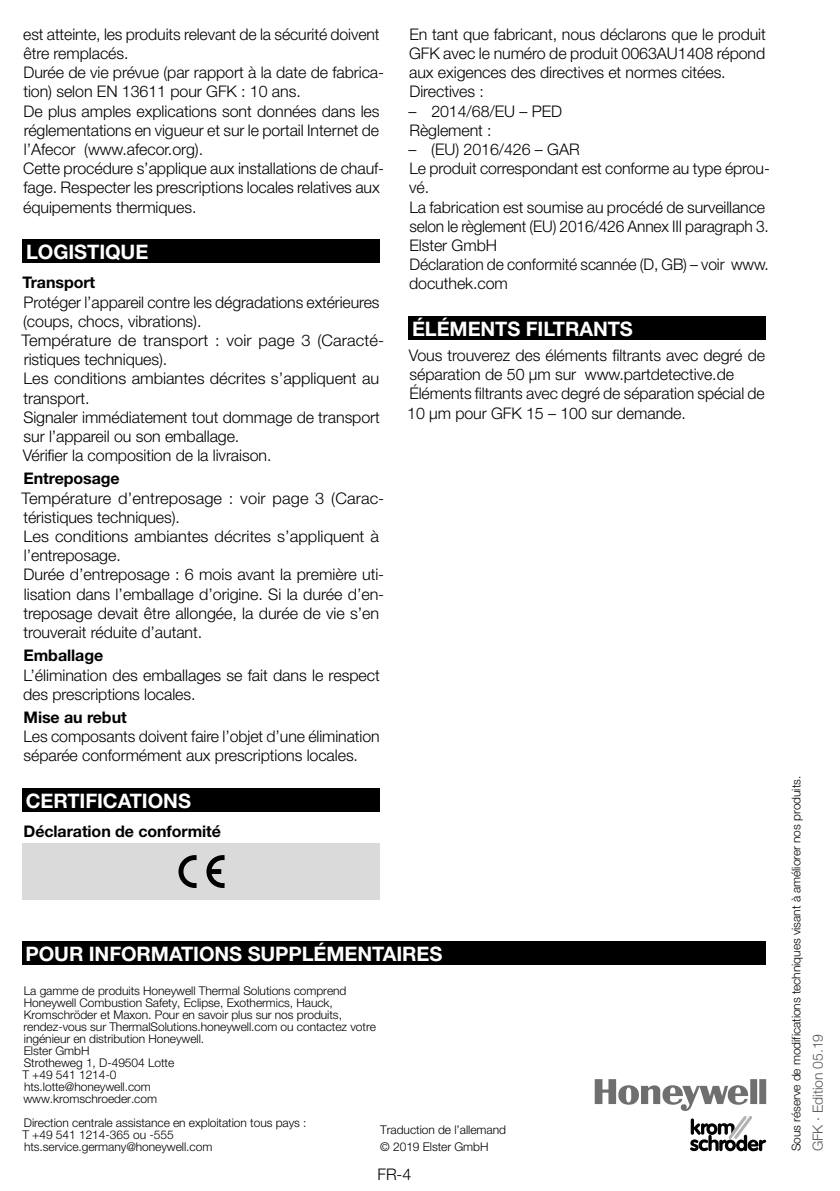
<style>
.page{position:relative;width:840px;height:1191px;background:#fff}
.page>*{position:absolute;margin:0;border:0;box-sizing:border-box;transform-origin:0 0}
.t1{font:700 20px "Helvetica Neue LT Pro";letter-spacing:-.005em;color:#fff}
.t2{font:300 16px/19.2px "Helvetica Neue LT Pro";letter-spacing:-.005em;color:#000}
.t3{font:700 16px "Helvetica Neue LT Pro";letter-spacing:-.005em;color:#000}
.t4{font:300 14px "Helvetica Neue LT Pro";letter-spacing:-.005em;color:#575756}
.t5{font:300 12px/12px "Helvetica Neue LT Pro";letter-spacing:-.005em;color:#000}
</style>
<div class="page">
<div style="left:23px;top:239px;width:357px;height:24px;background:#000"></div>
<div style="left:23px;top:788px;width:357px;height:24px;background:#000"></div>
<div style="left:23px;top:843px;width:357px;height:57px;background:#dadada"></div>
<svg style="left:178px;top:855px;width:18px;height:33px"></svg>
<svg style="left:206px;top:855px;width:18px;height:33px"></svg>
<div style="left:408px;top:316px;width:357px;height:24px;background:#000"></div>
<svg style="left:594px;top:1079px;width:171px;height:72px"></svg>
<div style="left:23px;top:941px;width:742px;height:24px;background:#000"></div>
<p class="t2" style="left:23px;top:24px;width:362px">est atteinte, les produits relevant de la sécurité doivent être remplacés.<br>Durée de vie prévue (par rapport à la date de fabrica&shy;tion) selon EN 13611 pour GFK : 10 ans.<br>De plus amples explications sont données dans les réglementations en vigueur et sur le portail Internet de l’Afecor (www.afecor.org).<br>Cette procédure s’applique aux installations de chauf&shy;fage. Respecter les prescriptions locales relatives aux équipements thermiques.</p>
<p class="t1" style="left:26px;top:239px;width:121px">LOGISTIQUE</p>
<p class="t3" style="left:23px;top:273px;width:74px">Transport</p>
<p class="t2" style="left:22px;top:292px;width:364px">Protéger l’appareil contre les dégradations extérieures (coups, chocs, vibrations).<br>Température de transport : voir page 3 (Caracté&shy;ristiques techniques).<br>Les conditions ambiantes décrites s’appliquent au transport.<br>Signaler immédiatement tout dommage de transport sur l’appareil ou son emballage.<br>Vérifier la composition de la livraison.</p>
<p class="t3" style="left:24px;top:469px;width:98px">Entreposage</p>
<p class="t2" style="left:22px;top:488px;width:364px">Température d’entreposage : voir page 3 (Carac&shy;téristiques techniques).<br>Les conditions ambiantes décrites s’appliquent à l’entreposage.<br>Durée d’entreposage : 6 mois avant la première uti&shy;lisation dans l’emballage d’origine. Si la durée d’en&shy;treposage devait être allongée, la durée de vie s’en trouverait réduite d’autant.</p>
<p class="t3" style="left:24px;top:646px;width:81px">Emballage</p>
<p class="t2" style="left:23px;top:665px;width:358px">L’élimination des emballages se fait dans le respect des prescriptions locales.</p>
<p class="t3" style="left:24px;top:707px;width:105px">Mise au rebut</p>
<p class="t2" style="left:23px;top:726px;width:357px">Les composants doivent faire l’objet d’une élimination séparée conformément aux prescriptions locales.</p>
<p class="t1" style="left:26px;top:788px;width:166px">CERTIFICATIONS</p>
<p class="t3" style="left:24px;top:821px;width:199px">Déclaration de conformité</p>
<p class="t2" style="left:409px;top:24px;width:358px">En tant que fabricant, nous déclarons que le produit GFK avec le numéro de produit 0063AU1408 répond aux exigences des directives et normes citées.<br>Directives :</p>
<p class="t2" style="left:408px;top:101px;width:155px">– 2014/68/EU – PED<br>Règlement :</p>
<p class="t2" style="left:408px;top:139px;width:363px">– (EU) 2016/426 – GAR<br>Le produit correspondant est conforme au type éprou&shy;vé.<br>La fabrication est soumise au procédé de surveillance selon le règlement (EU) 2016/426 Annex III paragraph 3.<br>Elster GmbH<br>Déclaration de conformité scannée (D, GB) – voir www. docuthek.com</p>
<p class="t1" style="left:412px;top:316px;width:222px">ÉLÉMENTS FILTRANTS</p>
<p class="t2" style="left:407px;top:345px;width:359px">Vous trouverez des éléments filtrants avec degré de séparation de 50 µm sur www.partdetective.de Éléments filtrants avec degré de séparation spécial de 10 µm pour GFK 15 – 100 sur demande.</p>
<p class="t1" style="left:26px;top:941px;width:112px">POUR INFORMA</p>
<p class="t1" style="left:181px;top:941px;width:214px">TIONS SUPPLÉMENTAIRE</p>
<p class="t1" style="left:429px;top:941px;width:14px">S</p>
<p class="t5" style="left:22px;top:984px;width:355px">La gamme de produits Honeywell Thermal Solutions comprend Honeywell Combustion Safety, Eclipse, Exothermics, Hauck, Kromschröder et Maxon. Pour en savoir plus sur nos produits, rendez-vous sur ThermalSolutions.honeywell.com ou contactez votre ingénieur en distribution Honeywell.<br>Elster GmbH<br>Strotheweg 1, D-49504 Lotte<br>T +49 541 1214-0<br>hts.lotte@honeywell.com<br>www.kromschroeder.com</p>
<p class="t5" style="left:22px;top:1116px;width:285px">Direction centrale assistance en exploitation tous pays :<br>T +49 541 1214-365 ou -555 hts.service.germany@honeywell.com</p>
<p class="t5" style="left:380px;top:1123px;width:127px">Traduction de l’allemand</p>
<p class="t5" style="left:380px;top:1140px;width:110px">© 2019 Elster GmbH</p>
<p class="t2" style="left:377px;top:1164px;width:35px">FR-4</p>
<p class="t5" style="left:789px;top:1151px;width:377px;rotate:-90deg">Sous réserve de modifications techniques visant à améliorer nos produits.</p>
<p class="t4" style="left:809px;top:1151px;width:119px;rotate:-90deg">GFK · Edition 05.19</p>
</div>
